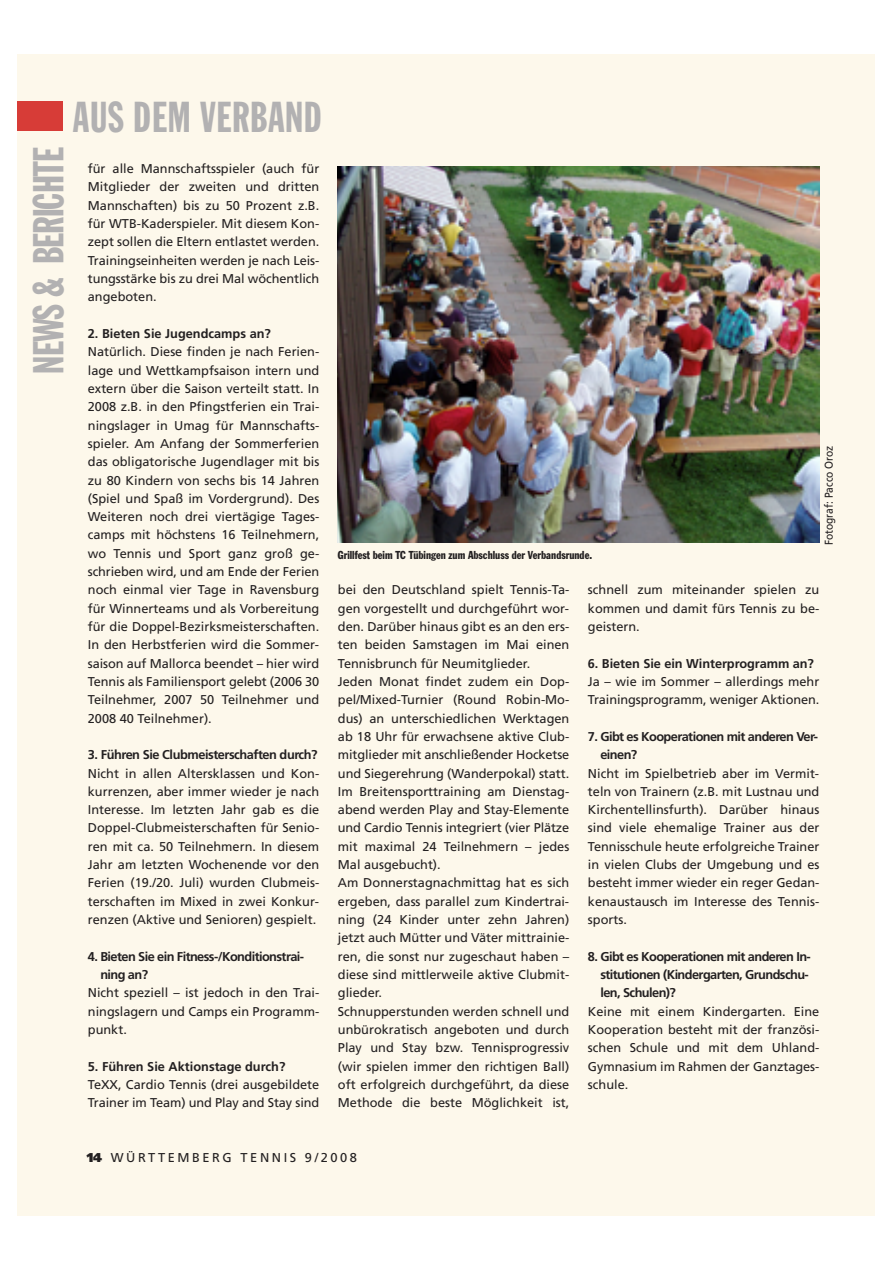
<style>
.page{position:relative;width:893px;height:1263px;background:#fff}
.page>*{position:absolute;margin:0;border:0;box-sizing:border-box;transform-origin:0 0}
.t1{font:42.6px "Franklin Gothic Std Extra Cond";letter-spacing:-.02em;color:#b2b1b2}
.t2{font:42.6px "Franklin Gothic Std Extra Cond";letter-spacing:.015em;color:#b2b1b2}
.t3{font:12.9px "Frutiger LT Com";letter-spacing:.2em;color:#232021}
.t4{font:12.75px/18.3px "Frutiger LT Com";color:#232021;text-align:justify}
.t5{font:700 12.75px/18.3px "Frutiger LT Com";letter-spacing:-.045em;color:#232021}
.t6{font:700 12.75px "Frutiger LT Com";color:#232021}
.t7{font:700 12.75px "Frutiger LT Com";letter-spacing:-.005em;color:#232021}
.t8{font:condensed 11.4px "Franklin Gothic Std";color:#232021;scale:.9 1}
.t9{font:11.4px "Frutiger LT Com";color:#232021;scale:.9 1}
.s1{font-weight:900}
</style>
<div class="page">
<div style="left:17px;top:54px;width:857px;height:1162px;background:#fdf8eb"></div>
<div style="left:17px;top:101px;width:46px;height:30px;background:#d73c37"></div>
<img style="left:338px;top:166px;width:481px;height:376px">
<h1 class="t1" style="left:31px;top:374px;width:228px;rotate:-90deg">NEWS &amp; BERICHTE</h1>
<h1 class="t2" style="left:73px;top:100px;width:251px">AUS DEM VERBAND</h1>
<p class="t4" style="left:88px;top:161px;width:233px">für alle Mannschaftsspieler (auch für Mitglieder der zweiten und dritten Mannschaften) bis zu 50 Prozent z.B. für WTB-Kaderspieler. Mit diesem Kon&shy;zept sollen die Eltern entlastet werden.<br>Trainingseinheiten werden je nach Leis&shy;tungsstärke bis zu drei Mal wöchentlich angeboten.</p>
<p class="t6" style="left:88px;top:328px;width:184px">2. Bieten Sie Jugendcamps an?</p>
<p class="t4" style="left:88px;top:344px;width:233px">Natürlich. Diese finden je nach Ferien&shy;lage und Wettkampfsaison intern und extern über die Saison verteilt statt. In 2008 z.B. in den Pfingstferien ein Trai&shy;ningslager in Umag für Mannschafts&shy;spieler. Am Anfang der Sommerferien das obligatorische Jugendlager mit bis zu 80 Kindern von sechs bis 14 Jahren (Spiel und Spaß im Vordergrund). Des Weiteren noch drei viertägige Tages&shy;camps mit höchstens 16 Teilnehmern, wo Tennis und Sport ganz groß ge&shy;schrieben wird, und am Ende der Ferien noch einmal vier Tage in Ravensburg für Winnerteams und als Vorbereitung für die Doppel-Bezirksmeisterschaften.<br>In den Herbstferien wird die Sommer&shy;saison auf Mallorca beendet – hier wird Tennis als Familiensport gelebt (2006 30<br>Teilnehmer, 2007 50 Teilnehmer und 2008 40 Teilnehmer).</p>
<p class="t5" style="left:88px;top:747px;width:231px">3. Führen Sie Clubmeisterschaften durch?</p>
<p class="t4" style="left:88px;top:765px;width:233px">Nicht in allen Altersklassen und Kon&shy;kurrenzen, aber immer wieder je nach Interesse. Im letzten Jahr gab es die Doppel-Clubmeisterschaften für Senio&shy;ren mit ca. 50 Teilnehmern. In diesem Jahr am letzten Wochenende vor den Ferien (19./20. Juli) wurden Clubmeis&shy;terschaften im Mixed in zwei Konkur&shy;renzen (Aktive und Senioren) gespielt.</p>
<p class="t5" style="left:100px;top:948px;width:205px;text-indent:-12px">4. Bieten Sie ein Fitness-/Konditionstrai&shy;ning an?</p>
<p class="t4" style="left:88px;top:985px;width:233px">Nicht speziell – ist jedoch in den Trai&shy;ningslagern und Camps ein Programm&shy;punkt.</p>
<p class="t6" style="left:88px;top:1061px;width:199px">5. Führen Sie Aktionstage durch?</p>
<p class="t4" style="left:88px;top:1077px;width:233px">TeXX, Cardio Tennis (drei ausgebildete<br>Trainer im Team) und Play and Stay sind</p>
<p class="t8" style="left:338px;top:550px;width:284px">Grillfest beim TC Tübingen zum Abschluss der Verbandsrunde.</p>
<p class="t9" style="left:824px;top:545px;width:112px;rotate:-90deg">Fotograf: Pacco Oroz</p>
<p class="t4" style="left:338px;top:582px;width:233px;text-align:left">bei den Deutschland spielt Tennis-Ta&shy;gen vorgestellt und durchgeführt wor&shy;den. Darüber hinaus gibt es an den ers&shy;ten beiden Samstagen im Mai einen Tennisbrunch für Neumitglieder.<br>Jeden Monat findet zudem ein Dop&shy;pel/Mixed-Turnier (Round Robin-Mo&shy;dus) an unterschiedlichen Werktagen ab 18 Uhr für erwachsene aktive Club&shy;mitglieder mit anschließender Hocketse und Siegerehrung (Wanderpokal) statt.<br>Im Breitensporttraining am Dienstag&shy;abend werden Play and Stay-Elemente und Cardio Tennis integriert (vier Plätze mit maximal 24 Teilnehmern – jedes Mal ausgebucht).<br>Am Donnerstagnachmittag hat es sich ergeben, dass parallel zum Kindertrai&shy;ning (24 Kinder unter zehn Jahren) jetzt auch Mütter und Väter mittrainie&shy;ren, die sonst nur zugeschaut haben – diese sind mittlerweile aktive Clubmit&shy;glieder.<br>Schnupperstunden werden schnell und unbürokratisch angeboten und durch Play und Stay bzw. Tennisprogressiv (wir spielen immer den richtigen Ball) oft erfolgreich durchgeführt, da diese Methode die beste Möglichkeit ist,</p>
<p class="t4" style="left:588px;top:582px;width:233px">schnell zum miteinander spielen zu kommen und damit fürs Tennis zu be&shy;geistern.</p>
<p class="t7" style="left:588px;top:658px;width:227px">6. Bieten Sie ein Winterprogramm an?</p>
<p class="t4" style="left:588px;top:674px;width:233px">Ja – wie im Sommer – allerdings mehr<br>Trainingsprogramm, weniger Aktionen.</p>
<p class="t5" style="left:600px;top:729px;width:219px;text-indent:-12px">7. Gibt es Kooperationen mit anderen Ver&shy;einen?</p>
<p class="t4" style="left:588px;top:765px;width:233px">Nicht im Spielbetrieb aber im Vermit&shy;teln von Trainern (z.B. mit Lustnau und Kirchentellinsfurth). Darüber hinaus sind viele ehemalige Trainer aus der Tennisschule heute erfolgreiche Trainer in vielen Clubs der Umgebung und es besteht immer wieder ein reger Gedan&shy;kenaustausch im Interesse des Tennis&shy;sports.</p>
<p class="t5" style="left:600px;top:948px;width:212px;text-indent:-12px">8. Gibt es Kooperationen mit anderen In&shy;stitutionen (Kindergarten, Grundschu&shy;len, Schulen)?</p>
<p class="t4" style="left:588px;top:1003px;width:233px">Keine mit einem Kindergarten. Eine Kooperation besteht mit der französi&shy;schen Schule und mit dem Uhland-Gymnasium im Rahmen der Ganztages&shy;schule.</p>
<p class="t3" style="left:87px;top:1152px;width:271px"><span class="s1">14</span> WÜRTTEMBERG TENNIS 9/2008</p>
</div>
